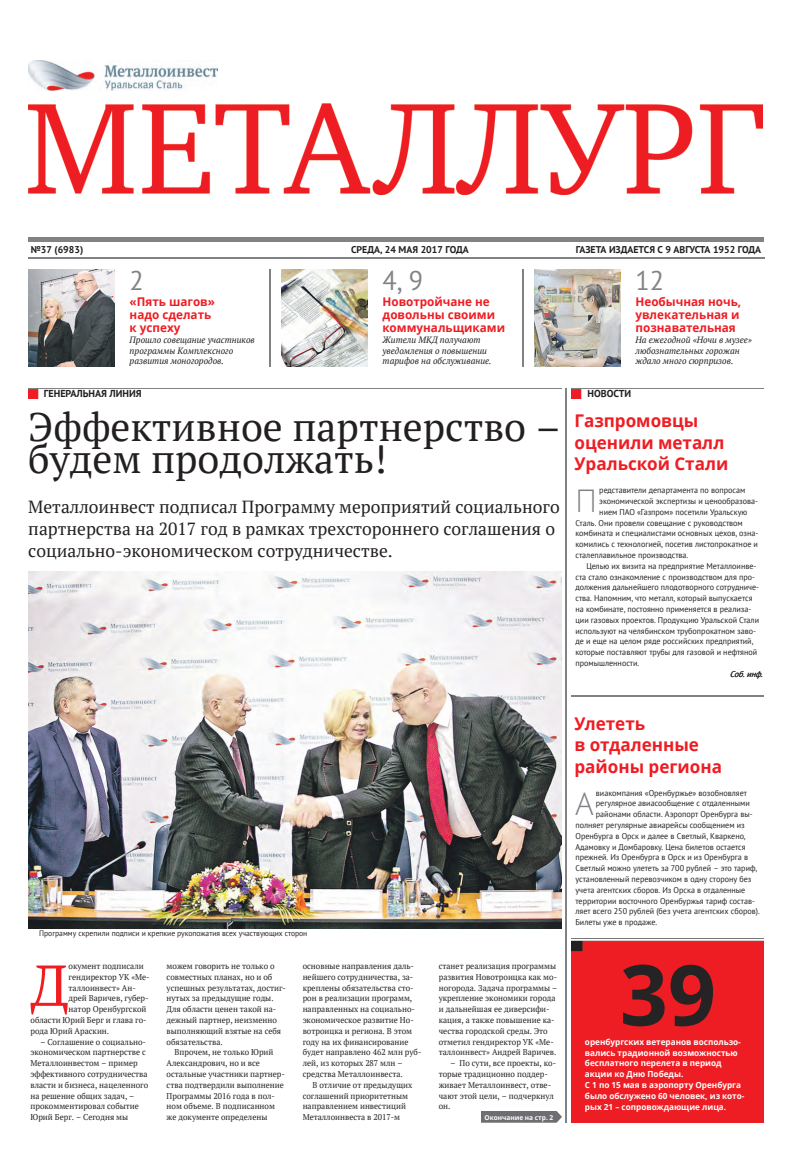
<style>
.page{position:relative;width:794px;height:1157px;background:#fff}
.page>*{position:absolute;margin:0;border:0;box-sizing:border-box;transform-origin:0 0}
.t1{font:700 84.2px "Open Sans";color:#262324}
.t2{font:57.6px "PT Serif";color:#ee1d23;scale:.96 1}
.t3{font:39.6px/32.4px "PT Serif";color:#231f20}
.t4{font:31.2px "Open Sans";color:#808285;scale:.96 1}
.t5{font:26.9px "PT Sans";color:#808285}
.t6{font:17.5px/21.6px "PT Serif";color:#231f20}
.t7{font:700 17.5px/21.6px "Open Sans";color:#ee1d23}
.t8{font:700 12px/13.2px "Open Sans";color:#ee1d23}
.t9{font:700 10.1px "PT Sans";color:#231f20}
.t10{font:700 9.8px "PT Sans";color:#231f20}
.t11{font:italic 9.1px/10.8px "PT Serif";color:#231f20}
.t12{font:8.4px/10.8px "PT Serif";color:#231f20;scale:.96 1}
.t13{font:8.4px "PT Sans";color:#231f20;scale:.96 1}
.t14{font:700 8.4px/10.8px "Open Sans";color:#fff}
.t15{font:italic 8.4px "PT Sans";color:#231f20;scale:.96 1}
.t16{font:7.9px "PT Sans";color:#231f20;scale:.96 1}
.t17{font:700 6.7px "Open Sans";color:#fff}
</style>
<div class="page">
<hr style="left:28px;top:258px;width:736px;height:1px;background:#bfbfbf">
<img style="left:28px;top:60px;width:190px;height:30px">
<img style="left:28px;top:104px;width:735px;height:90px">
<div style="left:28px;top:237px;width:736px;height:5px;background:#808285"></div>
<hr style="left:270px;top:269px;width:1px;height:97px;background:#bfbfbf">
<img style="left:28px;top:269px;width:87px;height:97px">
<hr style="left:522px;top:269px;width:1px;height:97px;background:#bfbfbf">
<img style="left:281px;top:269px;width:87px;height:97px">
<img style="left:534px;top:269px;width:87px;height:97px">
<img style="left:28px;top:388px;width:533px;height:11px">
<img style="left:28px;top:572px;width:533px;height:356px">
<img style="left:482px;top:1112px;width:79px;height:10px">
<hr style="left:565px;top:388px;width:1px;height:734px;background:#bfbfbf">
<hr style="left:572px;top:695px;width:192px;height:1px;background:#bfbfbf">
<img style="left:572px;top:388px;width:192px;height:11px">
<div style="left:572px;top:940px;width:192px;height:182px;background:#ee1d23"></div>
<p class="t10" style="left:31px;top:245px;width:54px">№37 (6983)</p>
<p class="t10" style="left:351px;top:245px;width:119px">СРЕДА, 24 МАЯ 2017 ГОДА</p>
<p class="t10" style="left:576px;top:245px;width:187px">ГАЗЕТА ИЗДАЕТСЯ С 9 АВГУСТА 1952 ГОДА</p>
<h3 class="t5" style="left:130px;top:266px;width:16px">2</h3>
<h3 class="t8" style="left:130px;top:294px;width:87px">«Пять шагов» надо сделать к успеху</h3>
<p class="t11" style="left:130px;top:334px;width:127px">Прошло совещание участников программы Комплексного развития моногородов.</p>
<h3 class="t5" style="left:383px;top:266px;width:42px">4, 9</h3>
<h3 class="t8" style="left:383px;top:294px;width:124px">Новотройчане не довольны своими коммунальщиками</h3>
<p class="t11" style="left:383px;top:334px;width:111px">Жители МКД получают уведомления о повышении тарифов на обслуживание.</p>
<h3 class="t5" style="left:636px;top:266px;width:30px">12</h3>
<h3 class="t8" style="left:636px;top:294px;width:107px">Необычная ночь, увлекательная и познавательная</h3>
<p class="t11" style="left:636px;top:334px;width:118px">На ежегодной «Ночи в музее» любознательных горожан ждало много сюрпризов.</p>
<p class="t9" style="left:44px;top:388px;width:99px">ГЕНЕРАЛЬНАЯ ЛИНИЯ</p>
<h3 class="t3" style="left:28px;top:410px;width:534px">Эффективное партнерство – будем продолжать!</h3>
<h3 class="t6" style="left:28px;top:496px;width:533px">Металлоинвест подписал Программу мероприятий социального партнерства на 2017 год в рамках трехстороннего cоглашения о социально-экономическом сотрудничестве.</h3>
<p class="t16" style="left:39px;top:929px;width:281px">Программу скрепили подписи и крепкие рукопожатия всех участвующих сторон</p>
<h2 class="t2" style="left:31px;top:947px;width:41px">Д</h2>
<p class="t12" style="left:69px;top:960px;width:80px">окумент подписали</p>
<p class="t12" style="left:167px;top:960px;width:126px">можем говорить не только о совместных планах, но и об успешных результатах, достиг&shy;нутых за предыдущие годы.<br>Для области ценен такой на&shy;дежный партнер, неизменно выполняющий взятые на себя обязательства.</p>
<p class="t12" style="left:167px;top:1047px;width:125px;text-indent:8px">Впрочем, не только Юрий<br>Александрович, но и все остальные участники партнер&shy;ства подтвердили выполнение<br>Программы 2016 года в пол&shy;ном объеме. В подписанном же документе определены</p>
<p class="t12" style="left:303px;top:960px;width:125px">основные направления даль&shy;нейшего сотрудничества, за&shy;креплены обязательства сто&shy;рон в реализации программ, направленных на социально&shy;экономическое развитие Но&shy;вотроицка и региона. В этом году на их финансирование будет направлено 462 млн руб&shy;лей, из которых 287 млн – средства Металлоинвеста.</p>
<p class="t12" style="left:303px;top:1079px;width:116px;text-indent:10px">В отличие от предыдущих соглашений приоритетным направлением инвестиций<br>Металлоинвеста в 2017-м</p>
<p class="t12" style="left:69px;top:971px;width:86px">гендиректор УК «Ме-</p>
<p class="t12" style="left:69px;top:982px;width:72px">таллоинвест» Ан-</p>
<p class="t12" style="left:69px;top:993px;width:85px">дрей Варичев, губер-</p>
<p class="t12" style="left:69px;top:1004px;width:83px">натор Оренбургской</p>
<p class="t12" style="left:31px;top:1014px;width:122px">области Юрий Берг и глава го-</p>
<p class="t12" style="left:31px;top:1025px;width:83px">рода Юрий Араскин.</p>
<p class="t12" style="left:31px;top:1036px;width:124px;text-indent:10px">– Соглашение о социально&shy;экономическом партнерстве с<br>Металлоинвестом – пример эффективного сотрудничества власти и бизнеса, нацеленного на решение общих задач, – прокомментировал событие<br>Юрий Берг. – Сегодня мы</p>
<p class="t12" style="left:439px;top:960px;width:125px">станет реализация программы развития Новотроицка как мо&shy;ногорода. Задача программы – укрепление экономики города и дальнейшая ее диверсифи&shy;кация, а также повышение ка&shy;чества городской среды. Это отметил гендиректор УК «Ме&shy;таллоинвест» Андрей Варичев.</p>
<p class="t12" style="left:439px;top:1058px;width:124px;text-indent:12px">– По сути, все проекты, ко&shy;торые традиционно поддер&shy;живает Металлоинвест, отве&shy;чают этой цели, – подчеркнул он.</p>
<p class="t17" style="left:485px;top:1113px;width:70px">Окончание на стр. 2</p>
<p class="t9" style="left:588px;top:388px;width:45px">НОВОСТИ</p>
<h3 class="t7" style="left:574px;top:410px;width:155px">Газпромовцы оценили металл<br>Уральской Стали</h3>
<h3 class="t4" style="left:576px;top:479px;width:24px">П</h3>
<p class="t13" style="left:599px;top:486px;width:154px">редставители департамента по вопросам</p>
<p class="t13" style="left:599px;top:497px;width:167px">экономической экспертизы и ценообразова-</p>
<p class="t13" style="left:599px;top:507px;width:156px">нием ПАО «Газпром» посетили Уральскую</p>
<p class="t13" style="left:576px;top:518px;width:176px">Сталь. Они провели совещание с руководством</p>
<p class="t13" style="left:576px;top:529px;width:192px">комбината и специалистами основных цехов, озна-</p>
<p class="t13" style="left:576px;top:540px;width:192px">комились с технологией, посетив листопрокатное и</p>
<p class="t13" style="left:576px;top:551px;width:119px">сталеплавильное производства.</p>
<p class="t13" style="left:586px;top:561px;width:179px">Целью их визита на предприятие Металлоинве-</p>
<p class="t13" style="left:576px;top:572px;width:188px">ста стало ознакомление с производством для про-</p>
<p class="t13" style="left:576px;top:583px;width:193px">должения дальнейшего плодотворного сотрудниче-</p>
<p class="t13" style="left:576px;top:594px;width:186px">ства. Напомним, что металл, который выпускается</p>
<p class="t13" style="left:576px;top:605px;width:185px">на комбинате, постоянно применяется в реализа-</p>
<p class="t13" style="left:576px;top:615px;width:193px">ции газовых проектов. Продукцию Уральской Стали</p>
<p class="t13" style="left:576px;top:626px;width:190px">используют на челябинском трубопрокатном заво-</p>
<p class="t13" style="left:576px;top:637px;width:187px">де и еще на целом ряде российских предприятий,</p>
<p class="t13" style="left:576px;top:648px;width:191px">которые поставляют трубы для газовой и нефтяной</p>
<p class="t13" style="left:576px;top:659px;width:68px">промышленности.</p>
<p class="t15" style="left:730px;top:669px;width:38px">Соб.инф.</p>
<h3 class="t7" style="left:574px;top:712px;width:149px">Улететь<br>в отдаленные районы региона</h3>
<h3 class="t4" style="left:576px;top:781px;width:20px">А</h3>
<p class="t13" style="left:596px;top:788px;width:159px">виакомпания «Оренбуржье» возобновляет</p>
<p class="t13" style="left:596px;top:799px;width:162px">регулярное авиасообщение с отдаленными</p>
<p class="t13" style="left:596px;top:810px;width:165px">районами области. Аэропорт Оренбурга вы-</p>
<p class="t13" style="left:576px;top:821px;width:178px">полняет регулярные авиарейсы сообщением из</p>
<p class="t13" style="left:576px;top:831px;width:179px">Оренбурга в Орск и далее в Светлый, Кваркено,</p>
<p class="t13" style="left:576px;top:842px;width:179px">Адамовку и Домбаровку. Цена билетов остается</p>
<p class="t13" style="left:576px;top:853px;width:181px">прежней. Из Оренбурга в Орск и из Оренбурга в</p>
<p class="t13" style="left:576px;top:864px;width:191px">Светлый можно улететь за 700 рублей – это тариф,</p>
<p class="t13" style="left:576px;top:875px;width:185px">установленный перевозчиком в одну сторону без</p>
<p class="t13" style="left:576px;top:885px;width:178px">учета агентских сборов. Из Орска в отдаленные</p>
<p class="t13" style="left:576px;top:896px;width:188px">территории восточного Оренбуржья тариф состав-</p>
<p class="t13" style="left:576px;top:907px;width:193px">ляет всего 250 рублей (без учета агентских сборов).</p>
<p class="t13" style="left:576px;top:918px;width:87px">Билеты уже в продаже.</p>
<h1 class="t1" style="left:620px;top:936px;width:98px">39</h1>
<p class="t14" style="left:585px;top:1047px;width:161px">вались традионной возможностью бесплатного перелета в период акции ко Дню Победы.<br>С 1 по 15 мая в аэропорту Оренбурга было обслужено 60 человек, из кото&shy;рых 21 – сопровождающие лица.</p>
<p class="t14" style="left:585px;top:1036px;width:157px">оренбургских ветеранов воспользо-</p>
</div>
